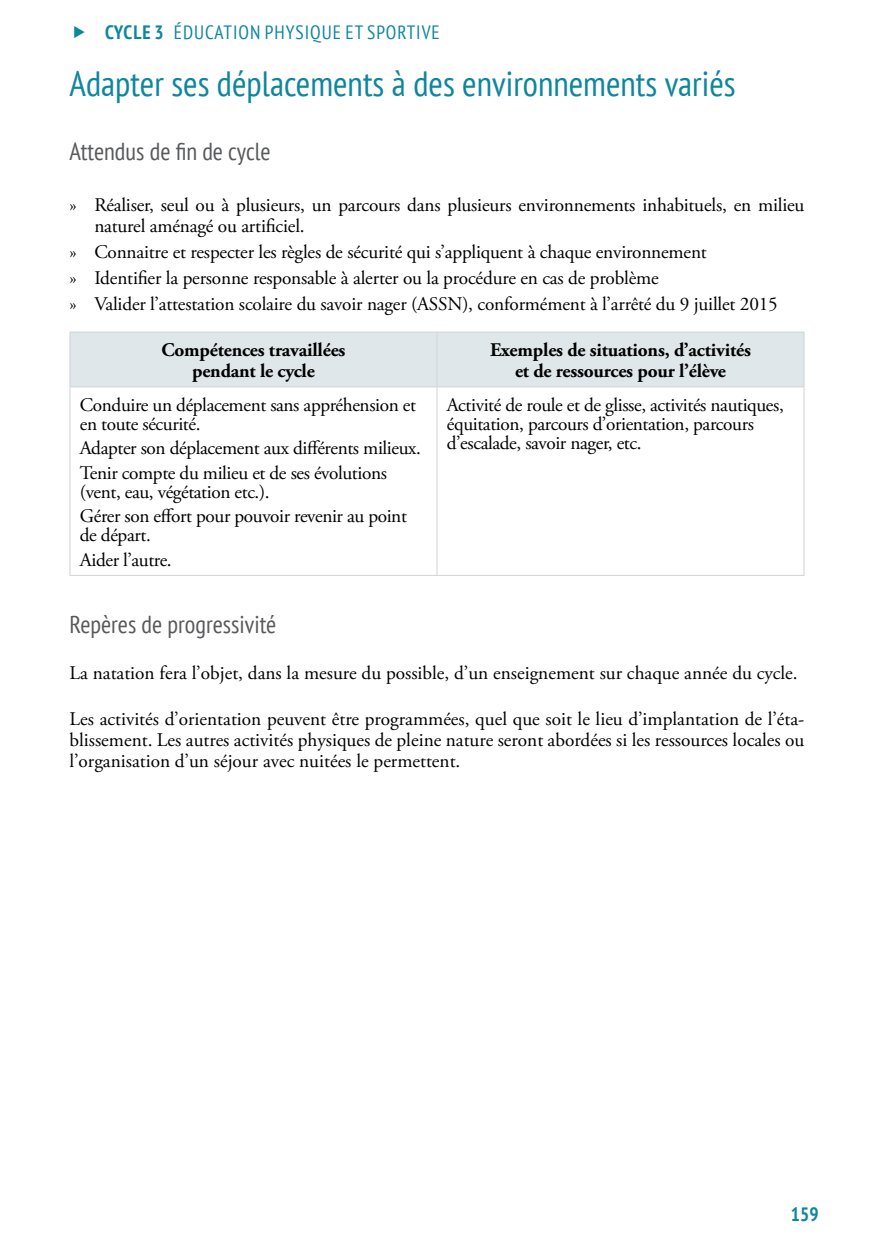
<style>
.page{position:relative;width:874px;height:1241px;background:#fff}
.page>*{position:absolute;margin:0;border:0;box-sizing:border-box;transform-origin:0 0}
.t1{font:condensed 35px "PT Sans";color:#0e869e}
.t2{font:condensed 24.5px "PT Sans";color:#58595b}
.t3{font:19.25px/21px "Adobe Garamond Pro";letter-spacing:-.01em;color:#000}
.t4{font:700 19.25px/21px "Adobe Garamond Pro";letter-spacing:-.01em;color:#000;text-align:center}
.t5{font:condensed 19.25px "PT Sans";letter-spacing:.05em;color:#0e869e}
.t6{font:700 condensed 19.25px "PT Sans";color:#0e869e}
.s1{font-weight:400}
</style>
<div class="page">
<div style="left:70px;top:332px;width:733px;height:54px;background:#dfe7eb"></div>
<hr style="left:69px;top:331px;width:368px;height:1px;background:#d1d3d4">
<hr style="left:69px;top:332px;width:1px;height:54px;background:#d1d3d4">
<hr style="left:437px;top:331px;width:367px;height:1px;background:#d1d3d4">
<hr style="left:436px;top:332px;width:1px;height:54px;background:#d1d3d4">
<hr style="left:803px;top:332px;width:1px;height:54px;background:#d1d3d4">
<hr style="left:69px;top:386px;width:368px;height:1px;background:#d1d3d4">
<hr style="left:69px;top:387px;width:1px;height:188px;background:#d1d3d4">
<hr style="left:437px;top:386px;width:367px;height:1px;background:#d1d3d4">
<hr style="left:436px;top:387px;width:1px;height:188px;background:#d1d3d4">
<hr style="left:803px;top:387px;width:1px;height:188px;background:#d1d3d4">
<hr style="left:69px;top:575px;width:368px;height:1px;background:#d1d3d4">
<hr style="left:437px;top:575px;width:367px;height:1px;background:#d1d3d4">
<p class="t6" style="left:105px;top:20px;width:80px">Cycle 3 <span class="s1">ÉDUC</span></p>
<p class="t5" style="left:214px;top:20px;width:192px">ATION PHYSIQUE ET SPORTIVE</p>
<h1 class="t1" style="left:69px;top:61px;width:667px">Adapter ses déplacements à des environnements variés</h1>
<p class="t2" style="left:69px;top:136px;width:202px">Attendus de fin de cycle</p>
<p class="t3" style="left:94px;top:195px;width:711px;text-indent:-25px">» Réaliser, seul ou à plusieurs, un parcours dans plusieurs environnements inhabituels, en milieu naturel aménagé ou artificiel.</p>
<p class="t3" style="left:69px;top:239px;width:709px;line-height:25.9px">» Connaitre et respecter les règles de sécurité qui s’appliquent à chaque environnement<br>» Identifier la personne responsable à alerter ou la procédure en cas de problème<br>» Valider l’attestation scolaire du savoir nager (ASSN), conformément à l’arrêté du 9 juillet 2015</p>
<p class="t4" style="left:161px;top:339px;width:185px">Compétences travaillées pendant le cycle</p>
<p class="t4" style="left:490px;top:339px;width:262px">Exemples de situations, d’activités et de ressources pour l’élève</p>
<p class="t3" style="left:80px;top:395px;width:337px;line-height:19.2px">Conduire un déplacement sans appréhension et en toute sécurité.</p>
<p class="t3" style="left:80px;top:437px;width:342px;line-height:24.2px">Adapter son déplacement aux différents milieux.<br>Tenir compte du milieu et de ses évolutions</p>
<p class="t3" style="left:80px;top:480px;width:328px;line-height:24.2px">(vent, eau, végétation etc.).<br>Gérer son effort pour pouvoir revenir au point</p>
<p class="t3" style="left:80px;top:523px;width:93px;line-height:24.2px">de départ.<br>Aider l’autre.</p>
<p class="t3" style="left:446px;top:396px;width:338px;line-height:19.2px">Activité de roule et de glisse, activités nautiques, équitation, parcours d’orientation, parcours d’escalade, savoir nager, etc.</p>
<p class="t2" style="left:69px;top:608px;width:208px">Repères de progressivité</p>
<p class="t3" style="left:69px;top:663px;width:729px">La natation fera l’objet, dans la mesure du possible, d’un enseignement sur chaque année du cycle.</p>
<p class="t3" style="left:69px;top:708px;width:736px;text-align:justify">Les activités d’orientation peuvent être programmées, quel que soit le lieu d’implantation de l’éta&shy;blissement. Les autres activités physiques de pleine nature seront abordées si les ressources locales ou l’organisation d’un séjour avec nuitées le permettent.</p>
<p class="t6" style="left:790px;top:1201px;width:29px">159</p>
</div>
